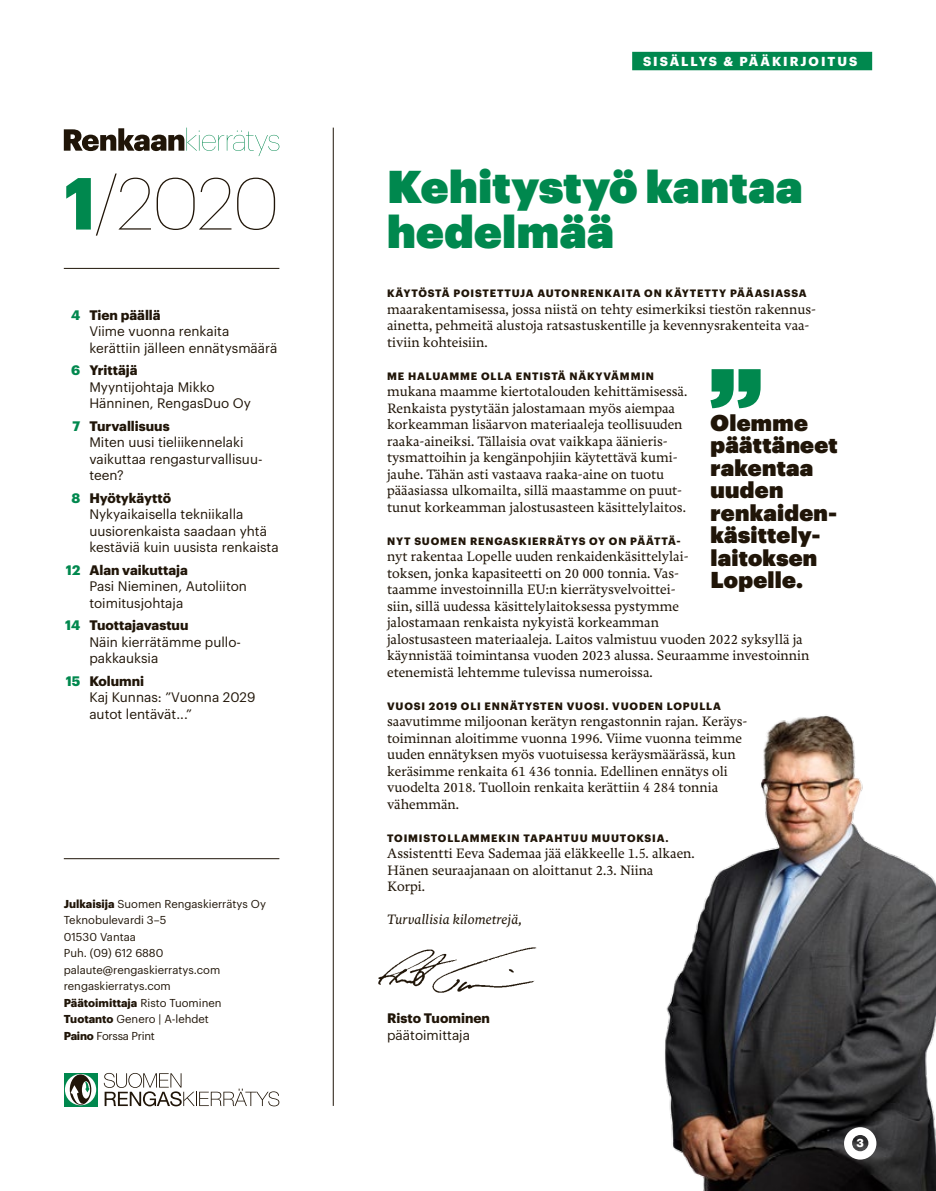
<style>
.page{position:relative;width:936px;height:1191px;background:#fff}
.page>*{position:absolute;margin:0;border:0;box-sizing:border-box;transform-origin:0 0}
.t1{font:100 72px "Graphik";color:#201508}
.t2{font:45px/45px "Graphik Super";letter-spacing:.01em;color:#00884e}
.t3{font:22.5px/22.5px "Graphik Super";letter-spacing:.01em;color:#201508}
.t4{font:500 14.25px/16.5px "Freya";color:#201508}
.t5{font:italic 500 14.25px "Freya";color:#201508}
.t6{font:13.5px/16.5px "Graphik";color:#201508}
.t7{font:700 13.5px "Graphik";color:#201508}
.t8{font:700 12.75px "Graphik";letter-spacing:.155em;color:#fff}
.t9{font:700 11.4px "Graphik";color:#fff}
.t10{font:11.25px/16.5px "Graphik";color:#201508}
.t11{font:700 10.5px "Graphik";letter-spacing:.08em;color:#201508}
.s1{font-weight:700;color:#00884e}
.s2{font-weight:700}
</style>
<div class="page">
<img style="left:665px;top:715px;width:270px;height:476px">
<div style="left:632px;top:52px;width:240px;height:18px;background:#00884e"></div>
<svg style="left:64px;top:1073px;width:33px;height:33px"></svg>
<svg style="left:65px;top:1074px;width:31px;height:31px"></svg>
<svg style="left:70px;top:1074px;width:21px;height:30px"></svg>
<svg style="left:71px;top:1081px;width:18px;height:23px"></svg>
<svg style="left:104px;top:1073px;width:175px;height:33px"></svg>
<hr style="left:64px;top:858px;width:215px;height:1px;background:#201508">
<hr style="left:333px;top:128px;width:1px;height:978px;background:#201508">
<svg style="left:64px;top:128px;width:215px;height:28px"></svg>
<hr style="left:64px;top:268px;width:215px;height:1px;background:#201508">
<svg style="left:710px;top:369px;width:50px;height:39px"></svg>
<img style="left:378px;top:947px;width:159px;height:46px">
<svg style="left:844px;top:1127px;width:32px;height:32px"></svg>
<h1 class="t1" style="left:64px;top:153px;width:216px"><span class="s1">1</span>/2020</h1>
<p class="t6" style="left:89px;top:305px;width:190px;text-indent:-18px"><span class="s1">4</span> <span class="s2">Tien päällä<br></span>Viime vuonna renkaita kerättiin jälleen ennätysmäärä</p>
<p class="t6" style="left:89px;top:361px;width:163px;text-indent:-18px"><span class="s1">6</span> <span class="s2">Yrittäjä<br></span>Myyntijohtaja Mikko<br>Hänninen, RengasDuo Oy</p>
<p class="t6" style="left:89px;top:416px;width:175px;text-indent:-17px"><span class="s1">7</span> <span class="s2">Turvallisuus<br></span>Miten uusi tieliikennelaki vaikuttaa rengasturvallisuu&shy;teen?</p>
<p class="t6" style="left:89px;top:488px;width:191px;text-indent:-18px"><span class="s1">8</span> <span class="s2">Hyötykäyttö<br></span>Nykyaikaisella tekniikalla uusiorenkaista saadaan yhtä kestäviä kuin uusista renkaista</p>
<p class="t6" style="left:89px;top:560px;width:159px;text-indent:-23px"><span class="s1">12</span> <span class="s2">Alan vaikuttaja<br></span>Pasi Nieminen, Autoliiton toimitusjohtaja</p>
<p class="t6" style="left:89px;top:616px;width:152px;text-indent:-24px"><span class="s1">14</span> <span class="s2">Tuottajavastuu<br></span>Näin kierrätämme pullo&shy;pakkauksia</p>
<p class="t6" style="left:89px;top:671px;width:167px;text-indent:-24px"><span class="s1">15</span> <span class="s2">Kolumni<br></span>Kaj Kunnas: ”Vuonna 2029 autot lentävät...”</p>
<p class="t10" style="left:64px;top:894px;width:204px"><span class="s2">Julkaisija</span> Suomen Rengaskierrätys Oy<br>Teknobulevardi 3–5<br>01530 Vantaa<br>Puh. (09) 612 6880 palaute@rengaskierratys.com rengaskierratys.com<br><span class="s2">Päätoimittaja</span> Risto Tuominen<br><span class="s2">Tuotanto</span> Genero | A-lehdet<br><span class="s2">Paino</span> Forssa Print</p>
<p class="t8" style="left:643px;top:52px;width:216px">SISÄLLYS &amp; PÄÄKIRJOITUS</p>
<h2 class="t2" style="left:387px;top:159px;width:417px">Kehitystyö kantaa hedelmää</h2>
<p class="t11" style="left:387px;top:285px;width:421px">KÄYTÖSTÄ POISTETTUJA AUTONRENKAITA ON KÄYTETTY PÄÄASIASSA</p>
<p class="t4" style="left:387px;top:301px;width:430px">maarakentamisessa, jossa niistä on tehty esimerkiksi tiestön rakennus&shy;ainetta, pehmeitä alustoja ratsastuskentille ja kevennysrakenteita vaa&shy;tiviin kohteisiin.</p>
<p class="t11" style="left:387px;top:368px;width:268px">ME HALUAMME OLLA ENTISTÄ NÄKYVÄMMIN</p>
<p class="t4" style="left:387px;top:384px;width:301px">mukana maamme kiertotalouden kehittämisessä.<br>Renkaista pystytään jalostamaan myös aiempaa korkeamman lisäarvon materiaaleja teollisuuden raaka-aineiksi. Tällaisia ovat vaikkapa äänieris&shy;tysmattoihin ja kengänpohjiin käytettävä kumi&shy;jauhe. Tähän asti vastaava raaka-aine on tuotu pääasiassa ulkomailta, sillä maastamme on puut&shy;tunut korkeamman jalostusasteen käsittelylaitos.</p>
<p class="t11" style="left:387px;top:533px;width:295px">NYT SUOMEN RENGASKIERRÄTYS OY ON PÄÄTTÄ-</p>
<p class="t4" style="left:387px;top:549px;width:424px">nyt rakentaa Lopelle uuden renkaidenkäsittelylai-<br>toksen, jonka kapasiteetti on 20 000 tonnia. Vas-<br>taamme investoinnilla EU:n kierrätysvelvoittei-<br>siin, sillä uudessa käsittelylaitoksessa pystymme<br>jalostamaan renkaista nykyistä korkeamman<br>jalostusasteen materiaaleja. Laitos valmistuu vuoden 2022 syksyllä ja käynnistää toimintansa vuoden 2023 alussa. Seuraamme investoinnin etenemistä lehtemme tulevissa numeroissa.</p>
<p class="t11" style="left:387px;top:698px;width:335px">VUOSI 2019 OLI ENNÄTYSTEN VUOSI. VUODEN LOPULLA</p>
<p class="t4" style="left:387px;top:714px;width:361px">saavutimme miljoonan kerätyn rengastonnin rajan. Keräys&shy;toiminnan aloitimme vuonna 1996. Viime vuonna teimme uuden ennätyksen myös vuotuisessa keräysmäärässä, kun keräsimme renkaita 61 436 tonnia. Edellinen ennätys oli vuodelta 2018. Tuolloin renkaita kerättiin 4 284 tonnia vähemmän.</p>
<p class="t11" style="left:387px;top:830px;width:283px">TOIMISTOLLAMMEKIN TAPAHTUU MUUTOKSIA.</p>
<p class="t4" style="left:387px;top:846px;width:309px">Assistentti Eeva Sademaa jää eläkkeelle 1.5. alkaen.<br>Hänen seuraajanaan on aloittanut 2.3. Niina<br>Korpi.</p>
<p class="t5" style="left:387px;top:912px;width:136px">Turvallisia kilometrejä,</p>
<h3 class="t3" style="left:710px;top:409px;width:128px">Olemme päättäneet rakentaa uuden renkaiden&shy;käsittely&shy;laitoksen<br>Lopelle.</h3>
<p class="t7" style="left:387px;top:1008px;width:104px">Risto Tuominen</p>
<p class="t6" style="left:387px;top:1025px;width:84px">päätoimittaja</p>
<p class="t9" style="left:856px;top:1134px;width:9px">3</p>
</div>
